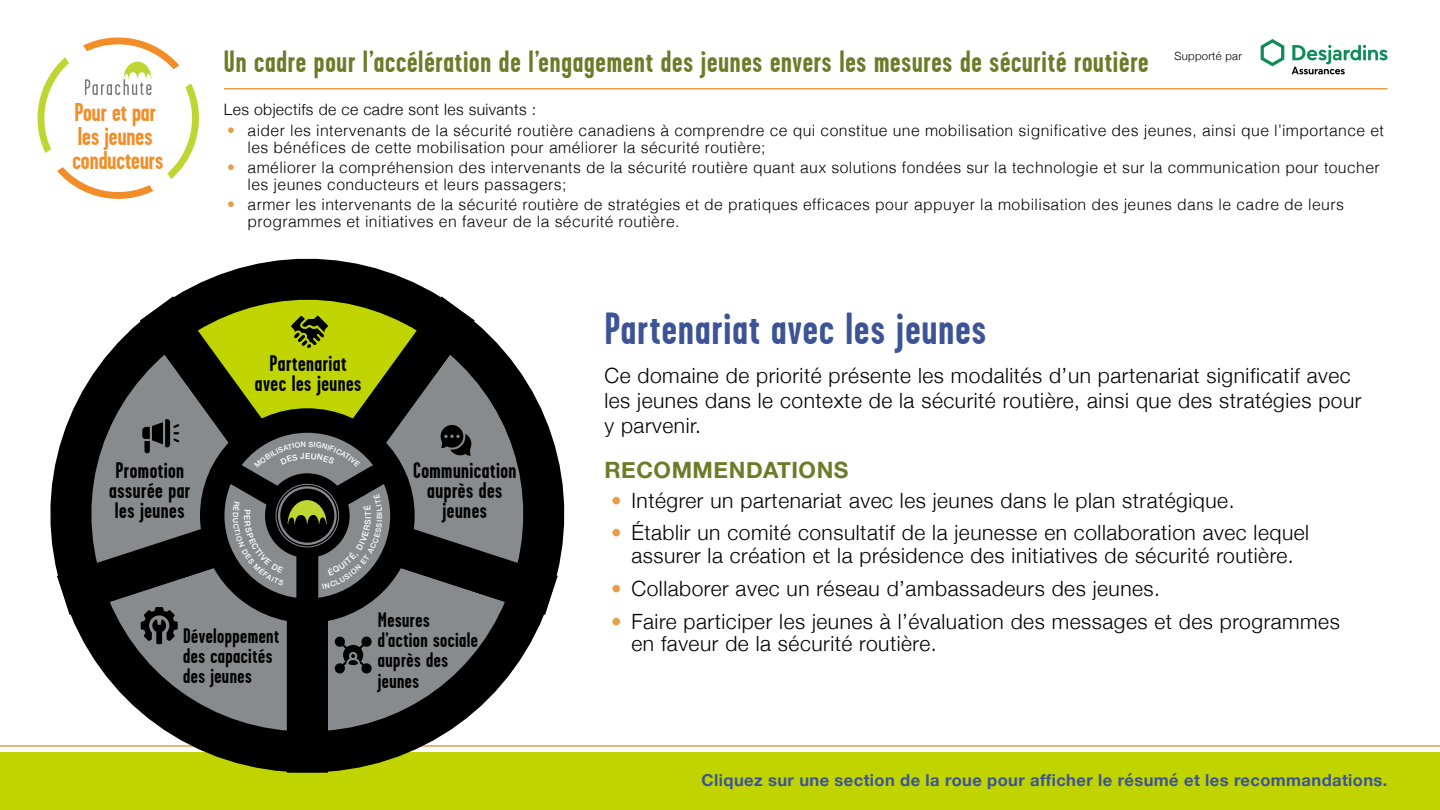
<style>
.page{position:relative;width:1440px;height:810px;background:#fff}
.page>*{position:absolute;margin:0;border:0;box-sizing:border-box;transform-origin:0 0}
.t1{font:700 45px "Garage Gothic";letter-spacing:.025em;color:#3c5496}
.t2{font:700 30.75px "Garage Gothic";letter-spacing:.025em;color:#6c7b28}
.t3{font:700 25.8px/24.1px "Garage Gothic";color:#f28d27}
.t4{font:700 22.58px/20.2px "Garage Gothic";letter-spacing:.02em;color:#000;text-align:center}
.H3_Large{font:700 22.5px "Helvetica Neue";letter-spacing:.025em;color:#6c7b28}
.basic_large{font:300 21px/25.2px "Helvetica Neue";letter-spacing:.025em;color:#000}
.t5{font:700 21px/20.2px "Garage Gothic";letter-spacing:.02em;color:#000}
.t6{font:700 16.5px "Helvetica Neue";letter-spacing:.025em;color:#3c5496}
.t7{font:300 15.75px/17px "Helvetica";letter-spacing:.025em;color:#000}
.t8{font:300 15.75px "Helvetica Neue";letter-spacing:.025em;color:#000}
.t9{font:300 11.32px "Helvetica Neue";letter-spacing:.025em;color:#000}
.s1{color:#ea9c46}
</style>
<div class="page">
<hr style="left:0;top:745px;width:1440px;height:2px;background:#ea9c46">
<div style="left:0;top:752px;width:1440px;height:58px;background:#c0d400"></div>
<svg style="left:38px;top:38px;width:161px;height:161px"></svg>
<svg style="left:1261px;top:39px;width:23px;height:27px"></svg>
<svg style="left:1292px;top:45px;width:96px;height:29px"></svg>
<hr style="left:224px;top:88px;width:1164px;height:2px;background:#ea9c46">
<svg style="left:359px;top:503px;width:224px;height:265px"></svg>
<svg style="left:31px;top:499px;width:328px;height:274px"></svg>
<svg style="left:51px;top:351px;width:199px;height:290px"></svg>
<svg style="left:250px;top:350px;width:314px;height:291px"></svg>
<svg style="left:111px;top:264px;width:392px;height:309px;background:#6e734a"></svg>
<svg style="left:192px;top:400px;width:231px;height:231px;background:#525547"></svg>
<svg style="left:142px;top:419px;width:37px;height:34px"></svg>
<svg style="left:441px;top:425px;width:31px;height:31px"></svg>
<svg style="left:291px;top:316px;width:37px;height:32px"></svg>
<svg style="left:334px;top:636px;width:38px;height:38px"></svg>
<svg style="left:141px;top:607px;width:37px;height:37px"></svg>
<svg style="left:214px;top:422px;width:187px;height:187px;background:#404240"></svg>
<h3 class="t3" style="left:72px;top:100px;width:92px">Pour et par les jeunes conducteurs</h3>
<h2 class="t2" style="left:224px;top:45px;width:926px">Un cadre pour l’accélération de l’engagement des jeunes envers les mesures de sécurité routière</h2>
<p class="t8" style="left:224px;top:97px;width:314px">Les objectifs de ce cadre sont les suivants :</p>
<p class="t7" style="left:248px;top:121px;width:1138px;text-indent:-20px"><span class="s1">•</span> aider les intervenants de la sécurité routière canadiens à comprendre ce qui constitue une mobilisation significative des jeunes, ainsi que l’importance et les bénéfices de cette mobilisation pour améliorer la sécurité routière;</p>
<p class="t7" style="left:248px;top:158px;width:1134px;text-indent:-20px"><span class="s1">•</span> améliorer la compréhension des intervenants de la sécurité routière quant aux solutions fondées sur la technologie et sur la communication pour toucher les jeunes conducteurs et leurs passagers;</p>
<p class="t7" style="left:248px;top:195px;width:1098px;text-indent:-20px"><span class="s1">•</span> armer les intervenants de la sécurité routière de stratégies et de pratiques efficaces pour appuyer la mobilisation des jeunes dans le cadre de leurs programmes et initiatives en faveur de la sécurité routière.</p>
<p class="t9" style="left:1174px;top:47px;width:69px">Supporté par</p>
<h3 class="t4" style="left:255px;top:353px;width:108px">Partenariat avec les jeunes</h3>
<p class="t4" style="left:109px;top:460px;width:83px;text-align:left">Promotion assurée par les jeunes</p>
<p class="t4" style="left:413px;top:460px;width:105px">Communication auprès des jeunes</p>
<p class="t5" style="left:183px;top:626px;width:98px">Développement des capacités des jeunes</p>
<p class="t5" style="left:378px;top:610px;width:102px">Mesures d’action sociale auprès des jeunes</p>
<h2 class="t1" style="left:604px;top:304px;width:383px">Partenariat avec les jeunes</h2>
<p class="basic_large" style="left:604px;top:361px;width:759px">Ce domaine de priorité présente les modalités d’un partenariat significatif avec les jeunes dans le contexte de la sécurité routière, ainsi que des stratégies pour y parvenir.</p>
<p class="H3_Large" style="left:604px;top:452px;width:246px">RECOMMENDATIONS</p>
<p class="basic_large" style="left:611px;top:486px;width:625px"><span class="s1">•</span> Intégrer un partenariat avec les jeunes dans le plan stratégique.</p>
<p class="basic_large" style="left:611px;top:520px;width:699px;line-height:22.6px;text-align:center"><span class="s1">•</span> Établir un comité consultatif de la jeunesse en collaboration avec lequel assurer la création et la présidence des initiatives de sécurité routière.</p>
<p class="basic_large" style="left:611px;top:574px;width:550px"><span class="s1">•</span> Collaborer avec un réseau d’ambassadeurs des jeunes.</p>
<p class="basic_large" style="left:631px;top:608px;width:710px;line-height:22.6px;text-indent:-20px"><span class="s1">•</span> Faire participer les jeunes à l’évaluation des messages et des programmes en faveur de la sécurité routière.</p>
<p class="t6" style="left:702px;top:767px;width:687px">Cliquez sur une section de la roue pour afficher le résumé et les recommandations.</p>
</div>
